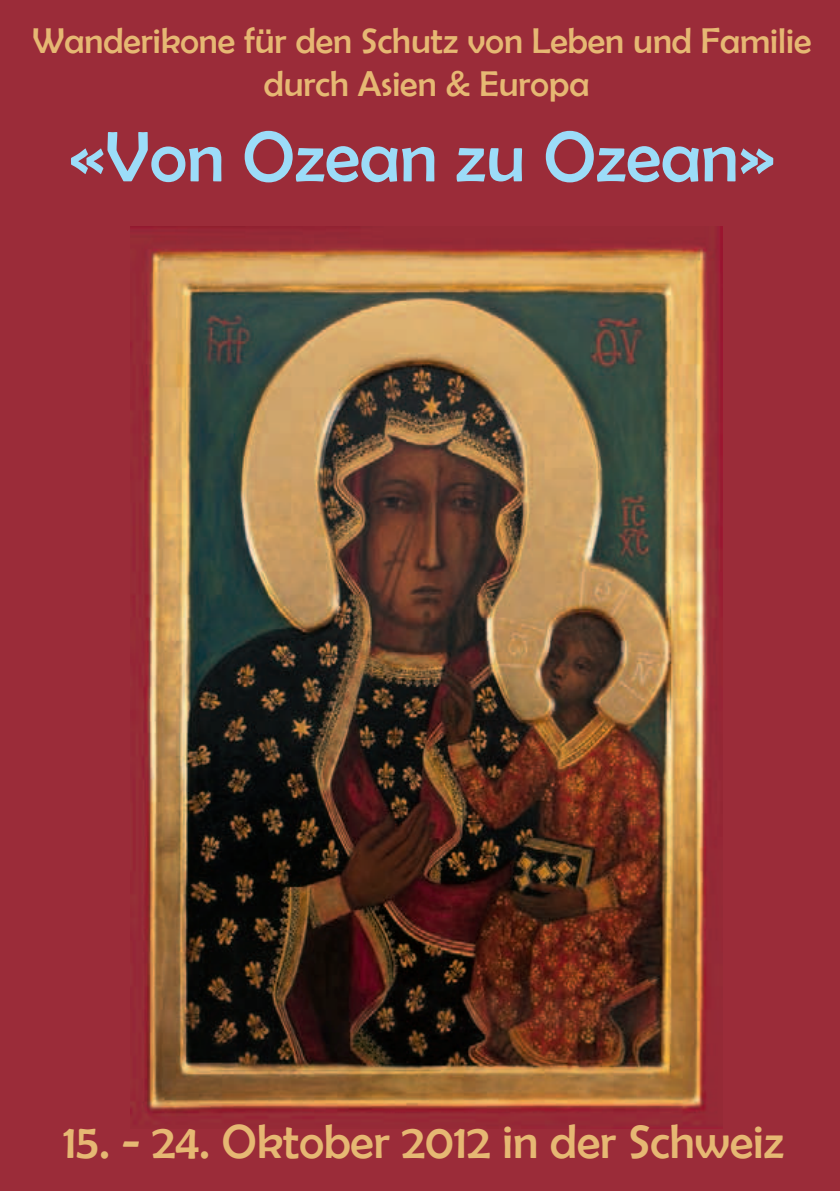
<style>
.page{position:relative;width:840px;height:1191px;background:#fff}
.page>*{position:absolute;margin:0;border:0;box-sizing:border-box;transform-origin:0 0}
.t1{font:72px "Berlin Sans FB";color:#9cdcf8}
.t2{font:48px "Berlin Sans FB";color:#e6b873}
.t3{font:36px/43.2px "Berlin Sans FB";color:#e6b873;text-align:center}
</style>
<div class="page">
<div style="left:0;top:0;width:839px;height:1191px;background:#9b2c39"></div>
<img style="left:130px;top:226px;width:592px;height:902px">
<p class="t3" style="left:32px;top:19px;width:780px">Wanderikone für den Schutz von Leben und Familie durch Asien &amp; Europa</p>
<h1 class="t1" style="left:69px;top:117px;width:707px">«Von Ozean zu Ozean»</h1>
<h2 class="t2" style="left:63px;top:1115px;width:722px">15. - 24. Oktober 2012 in der Schweiz</h2>
</div>
